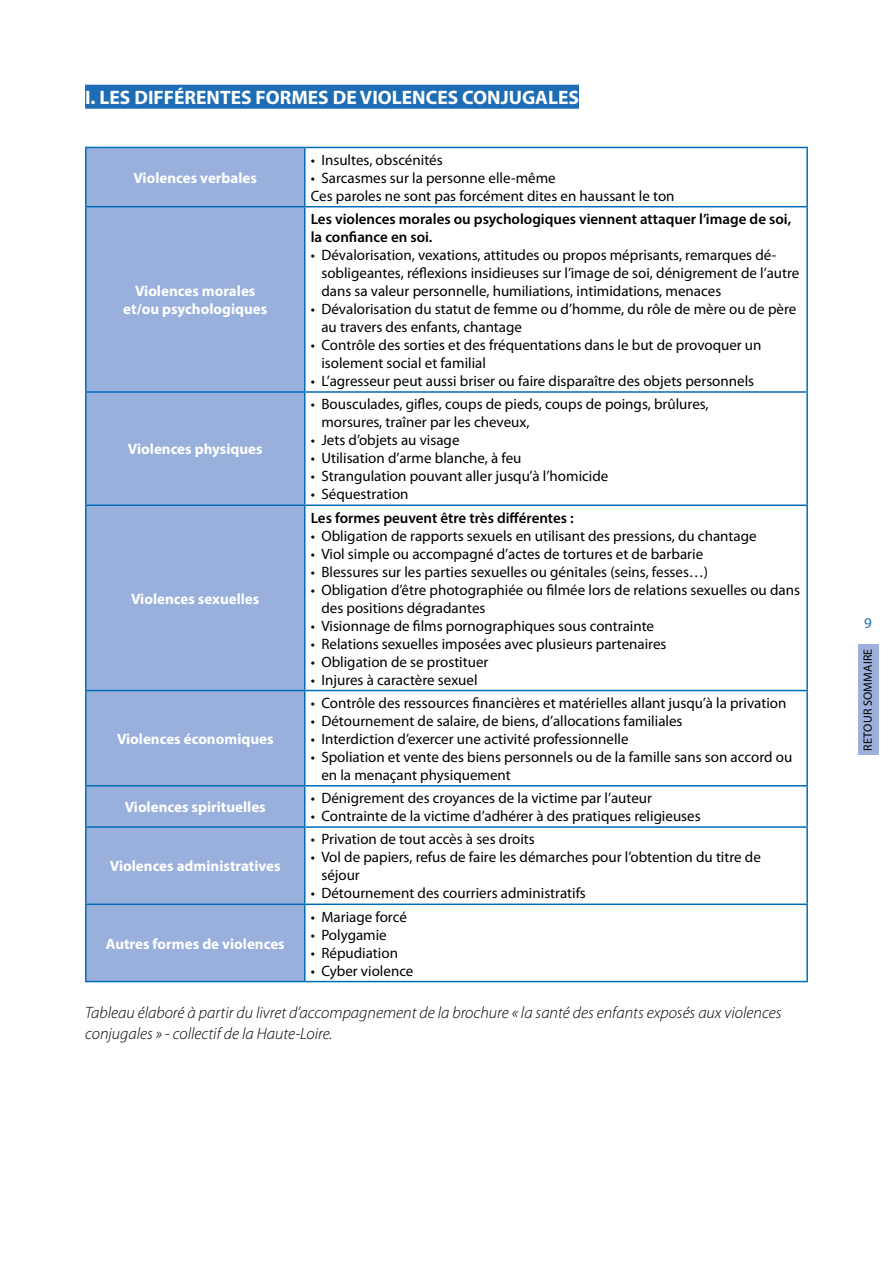
<style>
.page{position:relative;width:893px;height:1263px;background:#fff}
.page>*{position:absolute;margin:0;border:0;box-sizing:border-box;transform-origin:0 0}
.t1{font:700 19.5px "Myriad Pro";color:#fff}
.t2{font:italic 300 16.5px/21.6px "Myriad Pro";color:#000}
.t3{font:15px/18px "Myriad Pro";color:#000}
.t4{font:700 15px/18px "Myriad Pro";color:#fff;text-align:center}
.t5{font:600 15px/18px "Myriad Pro";color:#000}
.t6{font:15px "Myriad Pro";color:#1d6db5}
.t7{font:12px "Myriad Pro";letter-spacing:.02em;color:#000}
</style>
<div class="page">
<hr style="left:0;top:0;width:1px;height:1263px;background:#1d6db5">
<svg style="left:0;top:672px;width:1px;height:534px"></svg>
<div style="left:87px;top:148px;width:217px;height:833px;background:#9ab0dc"></div>
<hr style="left:85px;top:147px;width:220px;height:1px;background:#006cb5">
<hr style="left:85px;top:148px;width:2px;height:58px;background:#006cb5">
<hr style="left:305px;top:147px;width:503px;height:1px;background:#006cb5">
<hr style="left:304px;top:148px;width:1px;height:58px;background:#006cb5">
<hr style="left:806px;top:148px;width:2px;height:58px;background:#006cb5">
<hr style="left:85px;top:206px;width:220px;height:1px;background:#006cb5">
<hr style="left:85px;top:207px;width:2px;height:184px;background:#006cb5">
<hr style="left:305px;top:206px;width:503px;height:1px;background:#006cb5">
<hr style="left:304px;top:207px;width:1px;height:184px;background:#006cb5">
<hr style="left:806px;top:207px;width:2px;height:184px;background:#006cb5">
<hr style="left:85px;top:391px;width:220px;height:2px;background:#006cb5">
<hr style="left:85px;top:393px;width:2px;height:111px;background:#006cb5">
<hr style="left:305px;top:391px;width:503px;height:2px;background:#006cb5">
<hr style="left:304px;top:393px;width:1px;height:111px;background:#006cb5">
<hr style="left:806px;top:393px;width:2px;height:111px;background:#006cb5">
<hr style="left:85px;top:504px;width:220px;height:2px;background:#006cb5">
<hr style="left:85px;top:506px;width:2px;height:184px;background:#006cb5">
<hr style="left:305px;top:504px;width:503px;height:2px;background:#006cb5">
<hr style="left:304px;top:506px;width:1px;height:184px;background:#006cb5">
<hr style="left:806px;top:506px;width:2px;height:184px;background:#006cb5">
<hr style="left:85px;top:690px;width:220px;height:1px;background:#006cb5">
<hr style="left:85px;top:691px;width:2px;height:94px;background:#006cb5">
<hr style="left:305px;top:690px;width:503px;height:1px;background:#006cb5">
<hr style="left:304px;top:691px;width:1px;height:94px;background:#006cb5">
<hr style="left:806px;top:691px;width:2px;height:94px;background:#006cb5">
<hr style="left:85px;top:785px;width:220px;height:1px;background:#006cb5">
<hr style="left:85px;top:786px;width:2px;height:40px;background:#006cb5">
<hr style="left:305px;top:785px;width:503px;height:1px;background:#006cb5">
<hr style="left:304px;top:786px;width:1px;height:40px;background:#006cb5">
<hr style="left:806px;top:786px;width:2px;height:40px;background:#006cb5">
<hr style="left:85px;top:826px;width:220px;height:2px;background:#006cb5">
<hr style="left:85px;top:828px;width:2px;height:75px;background:#006cb5">
<hr style="left:305px;top:826px;width:503px;height:2px;background:#006cb5">
<hr style="left:304px;top:828px;width:1px;height:75px;background:#006cb5">
<hr style="left:806px;top:828px;width:2px;height:75px;background:#006cb5">
<hr style="left:85px;top:903px;width:220px;height:2px;background:#006cb5">
<hr style="left:85px;top:905px;width:2px;height:76px;background:#006cb5">
<hr style="left:305px;top:903px;width:503px;height:2px;background:#006cb5">
<hr style="left:304px;top:905px;width:1px;height:76px;background:#006cb5">
<hr style="left:806px;top:905px;width:2px;height:76px;background:#006cb5">
<hr style="left:85px;top:981px;width:220px;height:1px;background:#006cb5">
<hr style="left:305px;top:981px;width:503px;height:1px;background:#006cb5">
<div style="left:85px;top:85px;width:494px;height:24px;background:#1d6db5"></div>
<div style="left:858px;top:644px;width:21px;height:111px;background:#9eb1dc"></div>
<h1 class="t1" style="left:85px;top:85px;width:495px">I. LES DIFFÉRENTES FORMES DE VIOLENCES CONJUGALES</h1>
<p class="t4" style="left:133px;top:168px;width:125px">Violences verbales</p>
<p class="t4" style="left:123px;top:281px;width:145px">Violences morales et/ou psychologiques</p>
<p class="t4" style="left:128px;top:440px;width:136px">Violences physiques</p>
<p class="t4" style="left:131px;top:589px;width:130px">Violences sexuelles</p>
<p class="t4" style="left:117px;top:729px;width:158px">Violences économiques</p>
<p class="t4" style="left:125px;top:797px;width:143px">Violences spirituelles</p>
<p class="t4" style="left:110px;top:857px;width:172px">Violences administratives</p>
<p class="t3" style="left:311px;top:150px;width:133px">• Insultes, obscénités</p>
<p class="t3" style="left:311px;top:168px;width:365px">• Sarcasmes sur la personne elle-même<br>Ces paroles ne sont pas forcément dites en haussant le ton</p>
<p class="t5" style="left:311px;top:210px;width:482px">Les violences morales ou psychologiques viennent attaquer l’image de soi, la confiance en soi.</p>
<p class="t3" style="left:321px;top:246px;width:479px;text-indent:-11px">• Dévalorisation, vexations, attitudes ou propos méprisants, remarques dé&shy;sobligeantes, réflexions insidieuses sur l’image de soi, dénigrement de l’autre dans sa valeur personnelle, humiliations, intimidations, menaces</p>
<p class="t3" style="left:321px;top:300px;width:476px;text-indent:-11px">• Dévalorisation du statut de femme ou d’homme, du rôle de mère ou de père au travers des enfants, chantage</p>
<p class="t3" style="left:321px;top:336px;width:442px;text-indent:-11px">• Contrôle des sorties et des fréquentations dans le but de provoquer un isolement social et familial</p>
<p class="t3" style="left:311px;top:372px;width:445px">• L’agresseur peut aussi briser ou faire disparaître des objets personnels</p>
<p class="t3" style="left:321px;top:395px;width:389px;text-indent:-11px">• Bousculades, gifles, coups de pieds, coups de poings, brûlures, morsures, traîner par les cheveux,</p>
<p class="t3" style="left:311px;top:431px;width:150px">• Jets d’objets au visage</p>
<p class="t3" style="left:311px;top:449px;width:212px">• Utilisation d’arme blanche, à feu</p>
<p class="t3" style="left:311px;top:467px;width:299px">• Strangulation pouvant aller jusqu’à l’homicide</p>
<p class="t3" style="left:311px;top:485px;width:99px">• Séquestration</p>
<p class="t5" style="left:311px;top:508px;width:264px">Les formes peuvent être très différentes :</p>
<p class="t3" style="left:311px;top:526px;width:447px">• Obligation de rapports sexuels en utilisant des pressions, du chantage</p>
<p class="t3" style="left:311px;top:544px;width:394px">• Viol simple ou accompagné d’actes de tortures et de barbarie</p>
<p class="t3" style="left:311px;top:562px;width:399px">• Blessures sur les parties sexuelles ou génitales (seins, fesses…)</p>
<p class="t3" style="left:321px;top:580px;width:480px;text-indent:-11px">• Obligation d’être photographiée ou filmée lors de relations sexuelles ou dans des positions dégradantes</p>
<p class="t3" style="left:311px;top:616px;width:345px">• Visionnage de films pornographiques sous contrainte</p>
<p class="t3" style="left:311px;top:634px;width:357px">• Relations sexuelles imposées avec plusieurs partenaires</p>
<p class="t3" style="left:311px;top:652px;width:179px">• Obligation de se prostituer</p>
<p class="t3" style="left:311px;top:670px;width:168px">• Injures à caractère sexuel</p>
<p class="t3" style="left:311px;top:693px;width:477px">• Contrôle des ressources financières et matérielles allant jusqu’à la privation</p>
<p class="t3" style="left:311px;top:711px;width:373px">• Détournement de salaire, de biens, d’allocations familiales</p>
<p class="t3" style="left:311px;top:729px;width:319px">• Interdiction d’exercer une activité professionnelle</p>
<p class="t3" style="left:321px;top:747px;width:472px;text-indent:-11px">• Spoliation et vente des biens personnels ou de la famille sans son accord ou en la menaçant physiquement</p>
<p class="t3" style="left:311px;top:789px;width:343px">• Dénigrement des croyances de la victime par l’auteur</p>
<p class="t3" style="left:311px;top:807px;width:391px">• Contrainte de la victime d’adhérer à des pratiques religieuses</p>
<p class="t3" style="left:311px;top:830px;width:226px">• Privation de tout accès à ses droits</p>
<p class="t3" style="left:321px;top:848px;width:441px;text-indent:-11px">• Vol de papiers, refus de faire les démarches pour l’obtention du titre de séjour</p>
<p class="t3" style="left:311px;top:884px;width:277px">• Détournement des courriers administratifs</p>
<p class="t3" style="left:311px;top:907px;width:98px">• Mariage forcé</p>
<p class="t3" style="left:311px;top:925px;width:78px">• Polygamie</p>
<p class="t3" style="left:311px;top:943px;width:89px">• Répudiation</p>
<p class="t3" style="left:311px;top:961px;width:104px">• Cyber violence</p>
<p class="t2" style="left:85px;top:1001px;width:698px">Tableau élaboré à partir du livret d’accompagnement de la brochure « la santé des enfants exposés aux violences conjugales » - collectif de la Haute-Loire.</p>
<p class="t4" style="left:106px;top:934px;width:181px">Autres formes de violences</p>
<p class="t6" style="left:864px;top:614px;width:9px">9</p>
<p class="t7" style="left:860px;top:751px;width:104px;rotate:-90deg">RETOUR SOMMAIRE</p>
</div>
